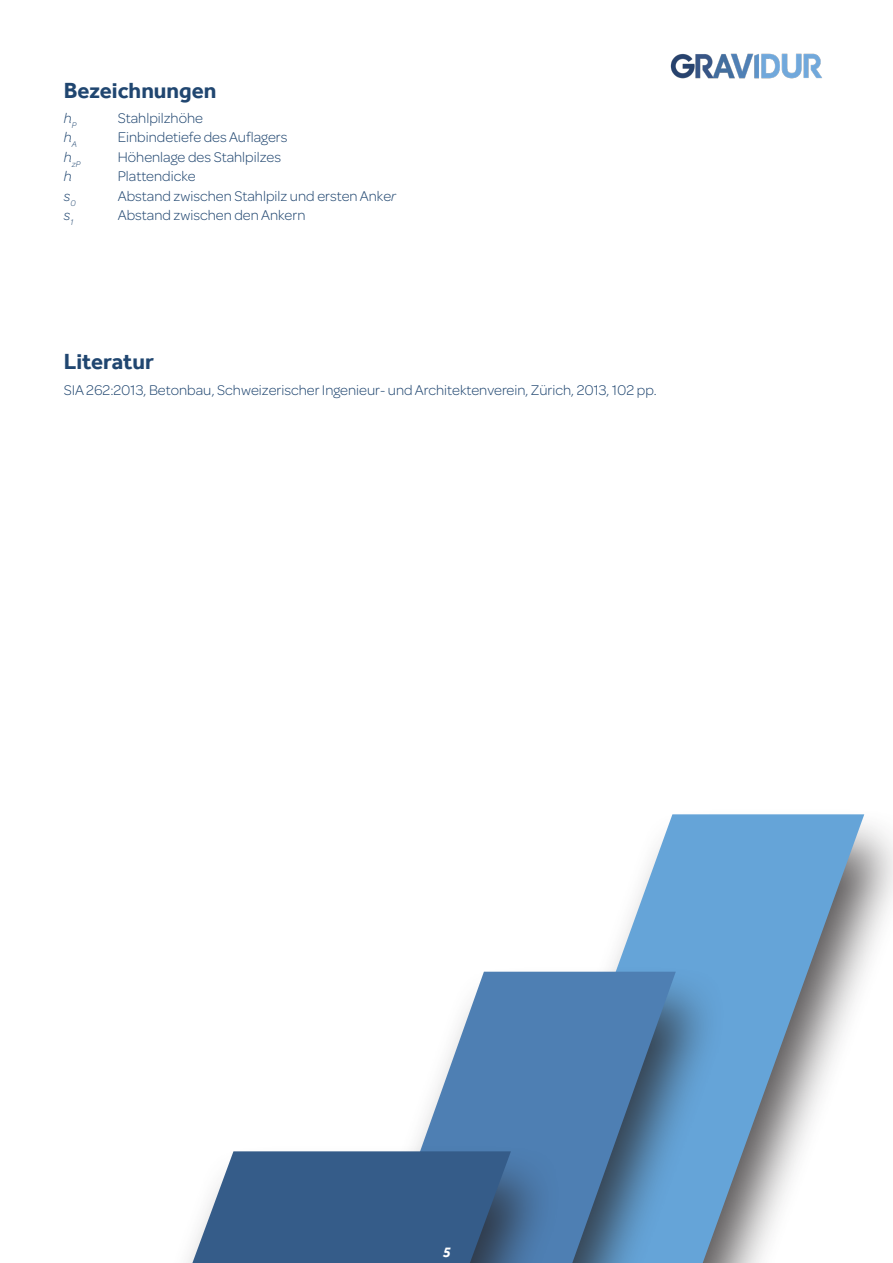
<style>
.page{position:relative;width:893px;height:1263px;background:#fff}
.page>*{position:absolute;margin:0;border:0;box-sizing:border-box;transform-origin:0 0}
.t1{font:700 22.5px "Effra";color:#204670}
.t2{font:300 15px "Omnes";color:#204670}
.t3{font:italic 300 15px "Omnes";color:#204670}
.t4{font:italic 700 15px "Effra";color:#fff}
.t5{font:italic 300 8.7px "Omnes";color:#204670}
.s1{font-style:italic}
</style>
<div class="page">
<img style="left:670px;top:53px;width:152px;height:26px">
<div style="left:481px;top:807px;width:412px;height:456px;background:#231f20;opacity:.75"></div>
<svg style="left:511px;top:814px;width:353px;height:449px"></svg>
<div style="left:350px;top:965px;width:377px;height:298px;background:#231f20;opacity:.75"></div>
<svg style="left:380px;top:972px;width:296px;height:291px;fill:#4e7fb3"></svg>
<div style="left:162px;top:1144px;width:400px;height:119px;background:#231f20;opacity:.75"></div>
<svg style="left:192px;top:1151px;width:319px;height:112px;background:#42668f"></svg>
<h1 class="t1" style="left:64px;top:77px;width:154px">Bezeichnungen</h1>
<p class="t3" style="left:64px;top:108px;width:14px">h<sub>P</sub></p>
<p class="t2" style="left:118px;top:108px;width:87px">Stahlpilzhöhe</p>
<p class="t3" style="left:64px;top:128px;width:15px">h<sub>A</sub></p>
<p class="t2" style="left:118px;top:127px;width:171px">Einbindetiefe des Auflagers</p>
<p class="t5" style="left:64px;top:158px;width:18px"><sup>h</sup>zP</p>
<p class="t2" style="left:118px;top:147px;width:165px">Höhenlage des Stahlpilzes</p>
<p class="t3" style="left:64px;top:167px;width:10px">h</p>
<p class="t2" style="left:118px;top:166px;width:79px">Plattendicke</p>
<p class="t3" style="left:64px;top:186px;width:14px">s<sub>0</sub></p>
<p class="t2" style="left:118px;top:186px;width:280px">Abstand zwischen Stahlpilz und ersten Anke<span class="s1">r</span></p>
<p class="t3" style="left:64px;top:206px;width:11px">s<sub>1</sub></p>
<p class="t2" style="left:118px;top:205px;width:189px">Abstand zwischen den Ankern</p>
<h1 class="t1" style="left:64px;top:348px;width:92px">Literatur</h1>
<p class="t2" style="left:64px;top:381px;width:594px">SIA 262:2013, Betonbau, Schweizerischer Ingenieur- und Architektenverein, Zürich, 2013, 102 pp.</p>
<p class="t4" style="left:442px;top:1243px;width:10px">5</p>
</div>
